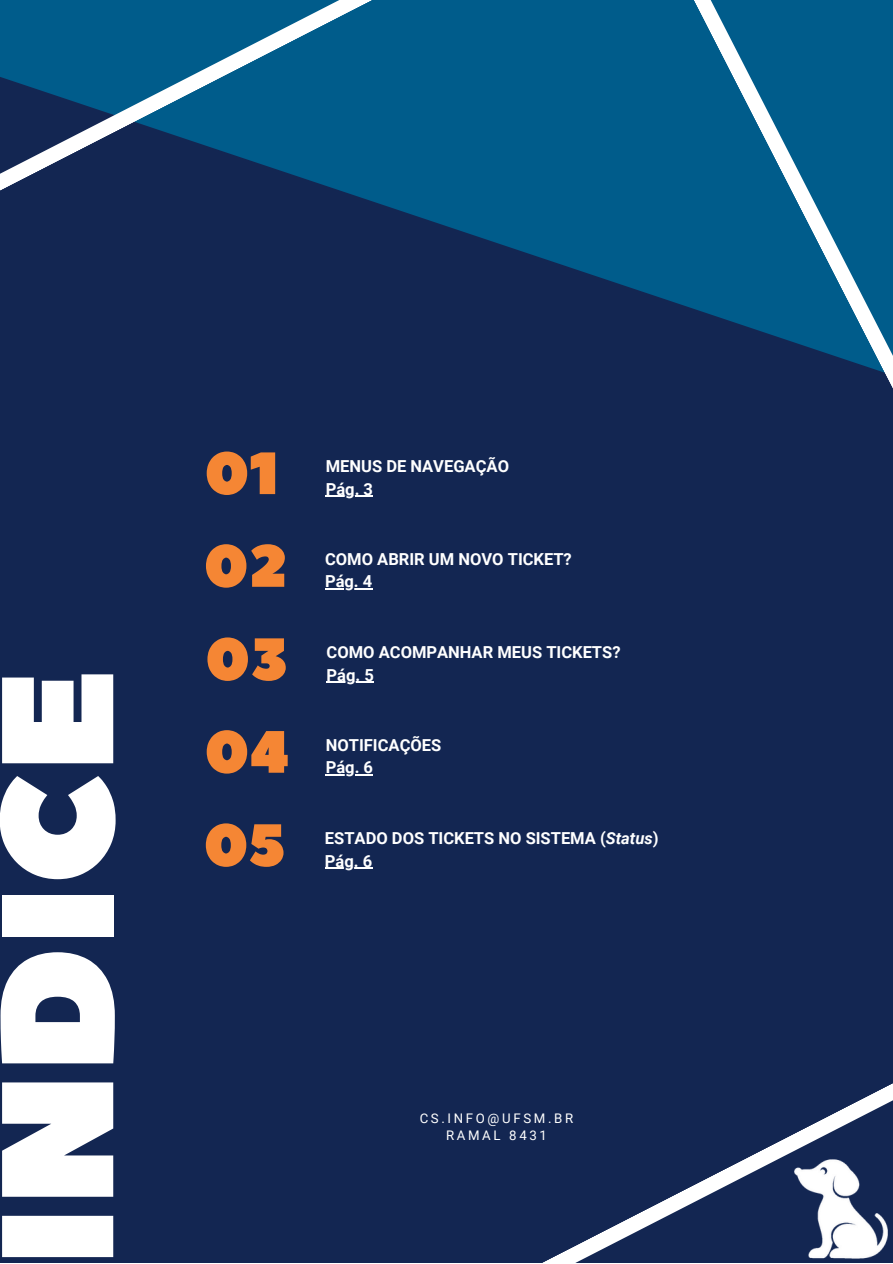
<style>
.page{position:relative;width:893px;height:1264px;background:#fff}
.page>*{position:absolute;margin:0;border:0;box-sizing:border-box;transform-origin:0 0}
.t1{font:158.7px "Peace Sans";color:#fff}
.t2{font:59.55px "Peace Sans";color:#f58634}
.t3{font:700 16.5px "Roboto";color:#fff}
.t4{font:13.2px "Roboto";letter-spacing:.2em;color:#fff}
.s1{font-style:italic}
</style>
<div class="page">
<div style="left:0;top:0;width:892px;height:1262px;background:#132652"></div>
<svg style="left:408px;top:0;width:275px;height:305px;fill:#005c8b"></svg>
<svg style="left:683px;top:0;width:209px;height:387px;background:#15628d"></svg>
<svg style="left:0;top:0;width:408px;height:213px;fill:#005c8b"></svg>
<svg style="left:544px;top:1084px;width:348px;height:178px"></svg>
<img style="left:790px;top:1158px;width:98px;height:101px">
<hr style="left:326px;top:496px;width:47px;height:1px;background:#fff">
<hr style="left:325px;top:588px;width:47px;height:1px;background:#fff">
<hr style="left:326px;top:681px;width:48px;height:1px;background:#fff">
<hr style="left:326px;top:774px;width:47px;height:1px;background:#fff">
<hr style="left:325px;top:867px;width:47px;height:1px;background:#fff">
<p class="t1" style="left:-47px;top:1266px;width:598px;rotate:-90deg">ÍNDICE</p>
<p class="t2" style="left:204px;top:434px;width:76px">01</p>
<p class="t3" style="left:326px;top:457px;width:185px">MENUS DE NAVEGAÇÃO</p>
<p class="t3" style="left:326px;top:479px;width:49px">Pág. 3</p>
<p class="t2" style="left:203px;top:526px;width:86px">02</p>
<p class="t3" style="left:325px;top:549px;width:248px">COMO ABRIR UM NOVO TICKET?</p>
<p class="t3" style="left:325px;top:572px;width:49px">Pág. 4</p>
<p class="t2" style="left:205px;top:620px;width:85px">03</p>
<p class="t3" style="left:326px;top:642px;width:295px">COMO ACOMPANHAR MEUS TICKETS?</p>
<p class="t3" style="left:326px;top:665px;width:49px">Pág. 5</p>
<p class="t2" style="left:204px;top:712px;width:86px">04</p>
<p class="t3" style="left:326px;top:735px;width:117px">NOTIFICAÇÕES</p>
<p class="t3" style="left:326px;top:758px;width:49px">Pág. 6</p>
<p class="t2" style="left:203px;top:805px;width:83px">05</p>
<p class="t3" style="left:325px;top:828px;width:335px">ESTADO DOS TICKETS NO SISTEMA (<span class="s1">Status</span>)</p>
<p class="t3" style="left:325px;top:851px;width:49px">Pág. 6</p>
<p class="t4" style="left:419px;top:1110px;width:155px">CS.INFO@UFSM.BR</p>
<p class="t4" style="left:446px;top:1128px;width:102px">RAMAL 8431</p>
</div>
